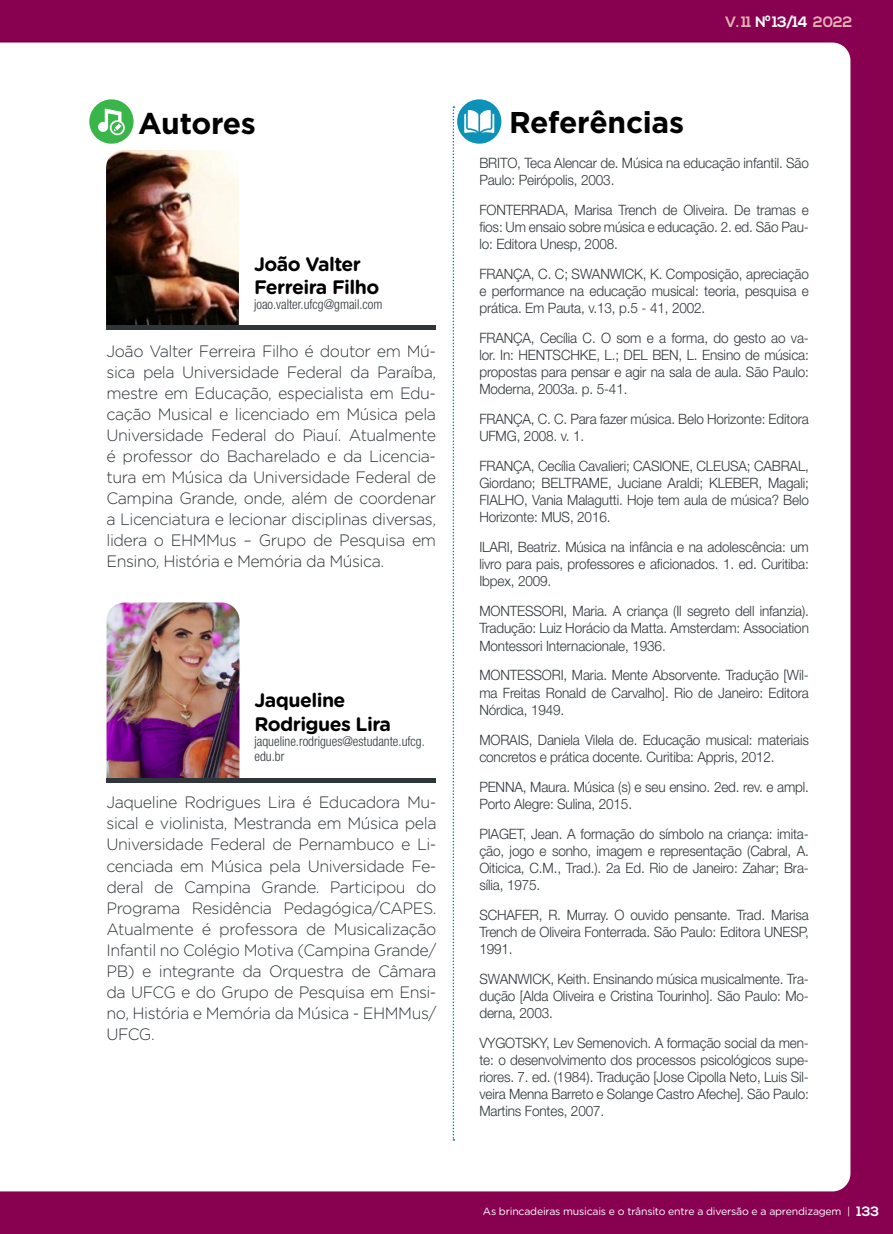
<style>
.page{position:relative;width:893px;height:1234px;background:#fff}
.page>*{position:absolute;margin:0;border:0;box-sizing:border-box;transform-origin:0 0}
.texto_Gothan_11{font:700 30px "Gotham";letter-spacing:-.01em;color:#000}
.Autor{font:700 19.5px/23.4px "Gotham Rounded";letter-spacing:-.03em;color:#000}
.Autor-2{font:300 16.5px/21px "Gotham Rounded";letter-spacing:-.03em;color:#2f3639;text-align:justify}
.t1{font:700 15px "Nexa";letter-spacing:-.03em;color:#e4b1b3}
.referencia_bibliog{font:300 14.25px/17.1px "Helvetica Neue LT Std";letter-spacing:-.01em;color:#2f3639;text-align:justify;scale:.95 1}
.legenda{font:300 condensed 13.5px/15px "Helvetica Neue LT Std";color:#2f3639}
.t2{font:10.5px "Gotham Rounded";letter-spacing:-.02em;color:#fff}
.s1{color:#fff}
.s2{font-family:"Nexa";font-weight:700;font-size:13.5px}
</style>
<div class="page">
<div style="left:0;top:0;width:893px;height:1233px;background:#870150"></div>
<div style="left:0;top:43px;width:850px;height:1148px;background:#fff"></div>
<img style="left:107px;top:602px;width:132px;height:175px">
<img style="left:106px;top:150px;width:133px;height:176px">
<div style="left:457px;top:99px;width:44px;height:45px;background:#0c92b8;border-radius:50%"></div>
<svg style="left:464px;top:110px;width:30px;height:23px"></svg>
<div style="left:89px;top:99px;width:45px;height:45px;background:#39b54a;border-radius:50%"></div>
<svg style="left:98px;top:108px;width:27px;height:27px"></svg>
<div style="left:107px;top:777px;width:329px;height:5px;background:#2f3639"></div>
<hr style="left:106px;top:326px;width:330px;height:4px;background:#2f3639">
<svg style="left:453px;top:106px;width:1px;height:1034px"></svg>
<p class="texto_Gothan_11" style="left:138px;top:106px;width:119px">Autores</p>
<p class="texto_Gothan_11" style="left:509px;top:105px;width:176px">Referências</p>
<p class="t1" style="left:725px;top:13px;width:129px">V. 11 <span class="s1">Nº 13/14</span> 2022</p>
<p class="Autor" style="left:254px;top:251px;width:127px">João Valter<br>Ferreira Filho</p>
<p class="legenda" style="left:254px;top:297px;width:130px">joao.valter.ufcg@gmail.com</p>
<p class="Autor-2" style="left:107px;top:339px;width:331px">João Valter Ferreira Filho é doutor em Mú&shy;sica pela Universidade Federal da Paraíba, mestre em Educação, especialista em Edu&shy;cação Musical e licenciado em Música pela Universidade Federal do Piauí. Atualmente é professor do Bacharelado e da Licencia&shy;tura em Música da Universidade Federal de Campina Grande, onde, além de coordenar a Licenciatura e lecionar disciplinas diversas, lidera o EHMMus – Grupo de Pesquisa em Ensino, História e Memória da Música.</p>
<p class="Autor" style="left:254px;top:688px;width:138px">Jaqueline<br>Rodrigues Lira</p>
<p class="legenda" style="left:254px;top:733px;width:172px">jaqueline.rodrigues@estudante.ufcg. edu.br</p>
<p class="Autor-2" style="left:107px;top:791px;width:331px">Jaqueline Rodrigues Lira é Educadora Mu&shy;sical e violinista, Mestranda em Música pela Universidade Federal de Pernambuco e Li&shy;cenciada em Música pela Universidade Fe&shy;deral de Campina Grande. Participou do Programa Residência Pedagógica/CAPES.<br>Atualmente é professora de Musicalização Infantil no Colégio Motiva (Campina Grande/ PB) e integrante da Orquestra de Câmara da UFCG e do Grupo de Pesquisa em Ensi&shy;no, História e Memória da Música - EHMMus/ UFCG.</p>
<p class="referencia_bibliog" style="left:479px;top:154px;width:348px">BRITO, Teca Alencar de. Música na educação infantil. São<br>Paulo: Peirópolis, 2003.</p>
<p class="referencia_bibliog" style="left:479px;top:201px;width:348px">FONTERRADA, Marisa Trench de Oliveira. De tramas e fios: Um ensaio sobre música e educação. 2. ed. São Pau&shy;lo: Editora Unesp, 2008.</p>
<p class="referencia_bibliog" style="left:479px;top:265px;width:348px">FRANÇA, C. C; SWANWICK, K. Composição, apreciação e performance na educação musical: teoria, pesquisa e prática. Em Pauta, v.13, p.5 - 41, 2002.</p>
<p class="referencia_bibliog" style="left:479px;top:329px;width:348px">FRANÇA, Cecília C. O som e a forma, do gesto ao va&shy;lor. In: HENTSCHKE, L.; DEL BEN, L. Ensino de música: propostas para pensar e agir na sala de aula. São Paulo:<br>Moderna, 2003a. p. 5-41.</p>
<p class="referencia_bibliog" style="left:479px;top:410px;width:348px">FRANÇA, C. C. Para fazer música. Belo Horizonte: Editora<br>UFMG, 2008. v. 1.</p>
<p class="referencia_bibliog" style="left:479px;top:457px;width:348px">FRANÇA, Cecília Cavalieri; CASIONE, CLEUSA; CABRAL, Giordano; BELTRAME, Juciane Araldi; KLEBER, Magali; FIALHO, Vania Malagutti. Hoje tem aula de música? Belo Horizonte: MUS, 2016.</p>
<p class="referencia_bibliog" style="left:479px;top:538px;width:348px">ILARI, Beatriz. Música na infância e na adolescência: um livro para pais, professores e aficionados. 1. ed. Curitiba:<br>Ibpex, 2009.</p>
<p class="referencia_bibliog" style="left:479px;top:602px;width:348px">MONTESSORI, Maria. A criança (Il segreto dell infanzia).<br>Tradução: Luiz Horácio da Matta. Amsterdam: Association Montessori Internacionale, 1936.</p>
<p class="referencia_bibliog" style="left:479px;top:666px;width:348px">MONTESSORI, Maria. Mente Absorvente. Tradução [Wil&shy;ma Freitas Ronald de Carvalho]. Rio de Janeiro: Editora Nórdica, 1949.</p>
<p class="referencia_bibliog" style="left:479px;top:730px;width:348px">MORAIS, Daniela Vilela de. Educação musical: materiais concretos e prática docente. Curitiba: Appris, 2012.</p>
<p class="referencia_bibliog" style="left:479px;top:777px;width:348px">PENNA, Maura. Música (s) e seu ensino. 2ed. rev. e ampl.<br>Porto Alegre: Sulina, 2015.</p>
<p class="referencia_bibliog" style="left:479px;top:824px;width:348px">PIAGET, Jean. A formação do símbolo na criança: imita&shy;ção, jogo e sonho, imagem e representação (Cabral, A.<br>Oiticica, C.M., Trad.). 2a Ed. Rio de Janeiro: Zahar; Bra&shy;sília, 1975.</p>
<p class="referencia_bibliog" style="left:479px;top:905px;width:348px">SCHAFER, R. Murray. O ouvido pensante. Trad. Marisa Trench de Oliveira Fonterrada. São Paulo: Editora UNESP, 1991.</p>
<p class="referencia_bibliog" style="left:479px;top:969px;width:348px">SWANWICK, Keith. Ensinando música musicalmente. Tra&shy;dução [Alda Oliveira e Cristina Tourinho]. São Paulo: Mo&shy;derna, 2003.</p>
<p class="referencia_bibliog" style="left:479px;top:1033px;width:348px">VYGOTSKY, Lev Semenovich. A formação social da men&shy;te: o desenvolvimento dos processos psicológicos supe&shy;riores. 7. ed. (1984). Tradução [Jose Cipolla Neto, Luis Sil&shy;veira Menna Barreto e Solange Castro Afeche]. São Paulo:<br>Martins Fontes, 2007.</p>
<p class="t2" style="left:483px;top:1204px;width:398px">As brincadeiras musicais e o trânsito entre a diversão e a aprendizagem | <span class="s2">133</span></p>
</div>
